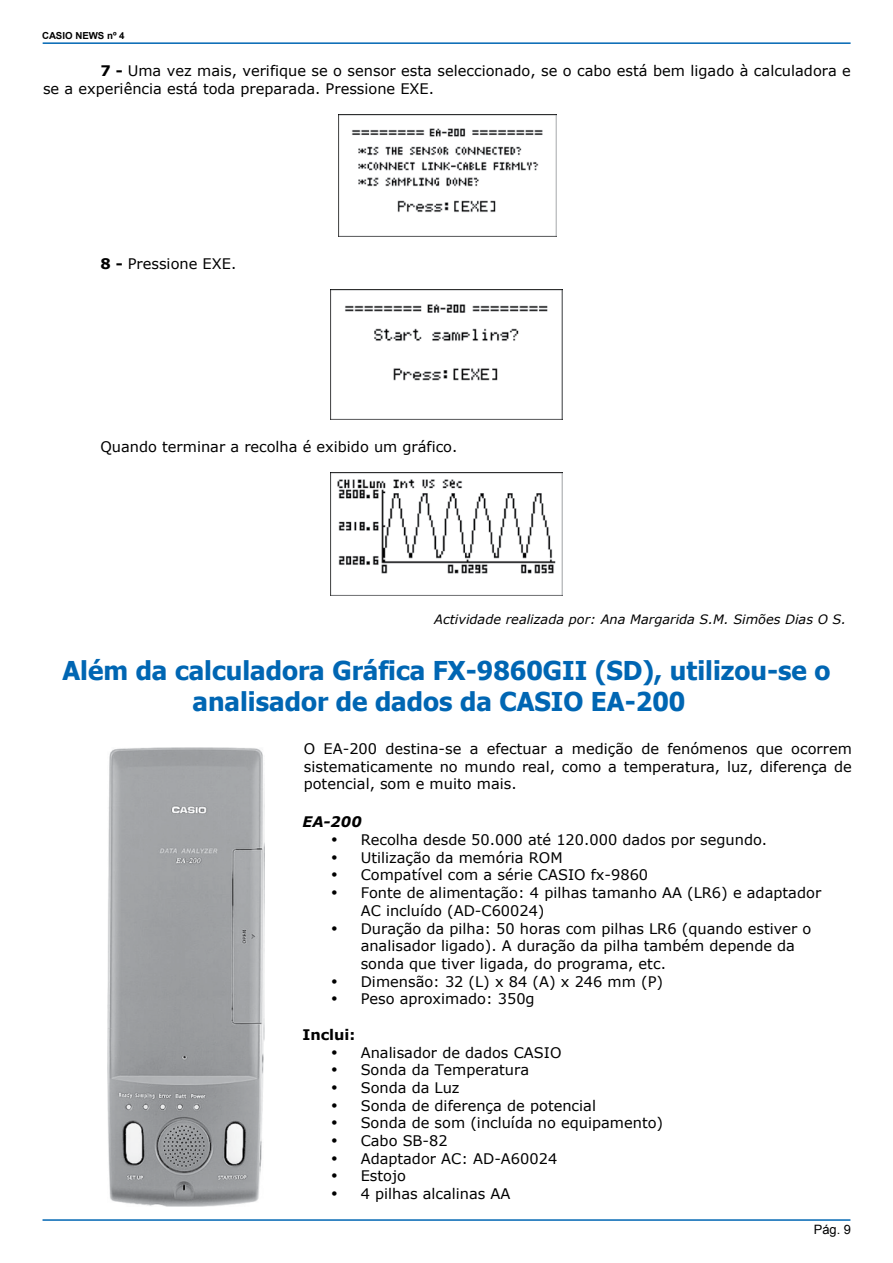
<style>
.page{position:relative;width:893px;height:1263px;background:#fff}
.page>*{position:absolute;margin:0;border:0;box-sizing:border-box;transform-origin:0 0}
.t1{font:700 25.95px/31px "Tahoma";color:#0066b3;text-align:center}
.t2{font:14.55px/17.7px "Verdana";color:#000}
.t3{font:700 14.55px "Verdana";color:#000}
.t4{font:italic 700 14.55px "Verdana";color:#000}
.t5{font:italic 12.9px "Verdana";color:#000}
.t6{font:12.9px "Arial";color:#000}
.t7{font:700 9.75px "Arial";color:#000}
.s1{font-weight:700}
.s2{font-family:"Myriad Pro";font-size:21px}
</style>
<div class="page">
<hr style="left:43px;top:1219px;width:807px;height:2px;background:#0066b3">
<hr style="left:43px;top:42px;width:808px;height:2px;background:#0066b3">
<img style="left:338px;top:115px;width:218px;height:122px">
<img style="left:330px;top:290px;width:232px;height:130px">
<img style="left:331px;top:473px;width:231px;height:122px">
<img style="left:107px;top:747px;width:157px;height:459px">
<p class="t7" style="left:42px;top:29px;width:84px">CASIO NEWS nº 4</p>
<p class="t2" style="left:43px;top:61px;width:809px;text-indent:57px"><span class="s1">7 -</span> Uma vez mais, verifique se o sensor esta seleccionado, se o cabo está bem ligado à calculadora e se a experiência está toda preparada. Pressione EXE.</p>
<p class="t2" style="left:100px;top:254px;width:137px"><span class="s1">8 -</span> Pressione EXE.</p>
<p class="t2" style="left:100px;top:437px;width:359px">Quando terminar a recolha é exibido um gráfico.</p>
<p class="t5" style="left:434px;top:611px;width:413px">Actividade realizada por: Ana Margarida S.M. Simões Dias O S.</p>
<h1 class="t1" style="left:62px;top:654px;width:769px">Além da calculadora Gráfica FX-9860GII (SD), utilizou-se o analisador de dados da CASIO EA-200</h1>
<p class="t2" style="left:304px;top:739px;width:550px;text-align:justify">O EA-200 destina-se a efectuar a medição de fenómenos que ocorrem sistematicamente no mundo real, como a temperatura, luz, diferença de potencial, som e muito mais.</p>
<p class="t4" style="left:302px;top:813px;width:61px">EA-200</p>
<p class="t2" style="left:332px;top:830px;width:437px"><span class="s2">•</span> Recolha desde 50.000 até 120.000 dados por segundo.</p>
<p class="t2" style="left:332px;top:848px;width:233px"><span class="s2">•</span> Utilização da memória ROM</p>
<p class="t2" style="left:332px;top:866px;width:318px"><span class="s2">•</span> Compatível com a série CASIO fx-9860</p>
<p class="t2" style="left:361px;top:883px;width:462px;text-indent:-29px"><span class="s2">•</span> Fonte de alimentação: 4 pilhas tamanho AA (LR6) e adaptador<br>AC incluído (AD-C60024)</p>
<p class="t2" style="left:361px;top:919px;width:452px;text-indent:-29px"><span class="s2">•</span> Duração da pilha: 50 horas com pilhas LR6 (quando estiver o analisador ligado). A duração da pilha também depende da sonda que tiver ligada, do programa, etc.</p>
<p class="t2" style="left:332px;top:972px;width:333px"><span class="s2">•</span> Dimensão: 32 (L) x 84 (A) x 246 mm (P)</p>
<p class="t2" style="left:332px;top:990px;width:205px"><span class="s2">•</span> Peso aproximado: 350g</p>
<p class="t3" style="left:302px;top:1025px;width:55px">Inclui:</p>
<p class="t2" style="left:332px;top:1043px;width:231px"><span class="s2">•</span> Analisador de dados CASIO</p>
<p class="t2" style="left:332px;top:1060px;width:199px"><span class="s2">•</span> Sonda da Temperatura</p>
<p class="t2" style="left:332px;top:1078px;width:130px"><span class="s2">•</span> Sonda da Luz</p>
<p class="t2" style="left:332px;top:1096px;width:266px"><span class="s2">•</span> Sonda de diferença de potencial</p>
<p class="t2" style="left:332px;top:1114px;width:333px"><span class="s2">•</span> Sonda de som (incluída no equipamento)</p>
<p class="t2" style="left:332px;top:1131px;width:118px"><span class="s2">•</span> Cabo SB-82</p>
<p class="t2" style="left:332px;top:1149px;width:227px"><span class="s2">•</span> Adaptador AC: AD-A60024</p>
<p class="t2" style="left:332px;top:1167px;width:76px"><span class="s2">•</span> Estojo</p>
<p class="t2" style="left:332px;top:1184px;width:180px"><span class="s2">•</span> 4 pilhas alcalinas AA</p>
<p class="t6" style="left:814px;top:1221px;width:39px">Pág. 9</p>
</div>
